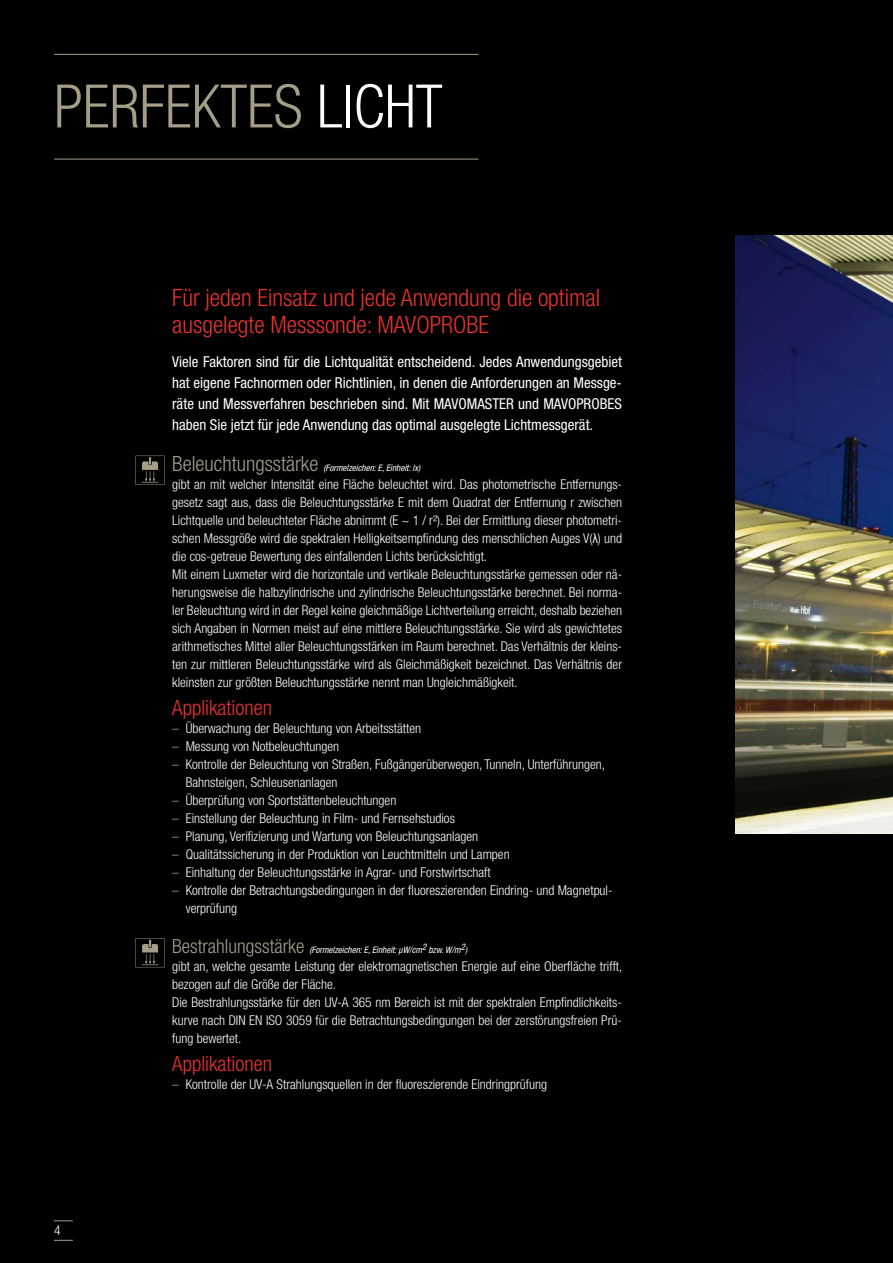
<style>
.page{position:relative;width:893px;height:1263px;background:#000}
.page>*{position:absolute;margin:0;border:0;box-sizing:border-box;transform-origin:0 0}
.t1{font:300 condensed 60px "Helvetica Neue LT Std";color:#a49e89}
.t2{font:300 condensed 24px/27px "Helvetica Neue LT Std";color:#e73230}
.t3{font:300 condensed 21px "Helvetica Neue LT Std";color:#e73230}
.t4{font:300 condensed 21px "Helvetica Neue LT Std";color:#a49e89}
.t5{font:condensed 15px/21px "Helvetica Neue LT Std";color:#fff;text-align:justify}
.t6{font:300 condensed 13.5px/18px "Helvetica Neue LT Std";color:#fff}
.t7{font:italic condensed 9px "Helvetica Neue LT Std";color:#fff}
.s1{color:#fff}
.s2{font-family:"Arial Narrow";font-weight:400;font-stretch:normal}
.s3{color:#a49e89}
.s4{font-weight:300;font-style:normal;font-size:19.5px;color:#a49e89}
</style>
<div class="page">
<svg style="left:54px;top:1220px;width:19px;height:1px"></svg>
<svg style="left:54px;top:1240px;width:19px;height:1px"></svg>
<img style="left:736px;top:235px;width:157px;height:598px">
<hr style="left:54px;top:159px;width:425px;height:1px;background:#a49e89">
<hr style="left:54px;top:54px;width:425px;height:1px;background:#a49e89">
<svg style="left:135px;top:938px;width:30px;height:29px"></svg>
<svg style="left:135px;top:456px;width:30px;height:29px"></svg>
<h1 class="t1" style="left:54px;top:72px;width:390px">PERFEKTES <span class="s1">LICHT</span></h1>
<p class="t6" style="left:54px;top:1221px;width:8px">4</p>
<h2 class="t2" style="left:172px;top:284px;width:430px">Für jeden Einsatz und jede Anwendung die optimal ausgelegte Messsonde: MAVOPROBE</h2>
<p class="t5" style="left:172px;top:351px;width:451px">Viele Faktoren sind für die Lichtqualität entscheidend. Jedes Anwendungsgebiet hat eigene Fachnormen oder Richtlinien, in denen die Anforderungen an Messge&shy;räte und Messverfahren beschrieben sind. Mit MAVOMASTER und MAVOPROBES haben Sie jetzt für jede Anwendung das optimal ausgelegte Lichtmessgerät.</p>
<h3 class="t4" style="left:172px;top:451px;width:148px">Beleuchtungsstärke</h3>
<p class="t7" style="left:323px;top:462px;width:98px">(Formelzeichen: E, Einheit: lx)</p>
<p class="t6" style="left:172px;top:475px;width:451px">gibt an mit welcher Intensität eine Fläche beleuchtet wird. Das photometrische Entfernungs&shy;gesetz sagt aus, dass die Beleuchtungsstärke E mit dem Quadrat der Entfernung r zwischen Lichtquelle und beleuchteter Fläche abnimmt (E ~ 1 / r²). Bei der Ermittlung dieser photometri&shy;schen Messgröße wird die spektralen Helligkeitsempfindung des menschlichen Auges V(<span class="s2">λ</span>) und die cos-getreue Bewertung des einfallenden Lichts berücksichtigt.<br>Mit einem Luxmeter wird die horizontale und vertikale Beleuchtungsstärke gemessen oder nä&shy;herungsweise die halbzylindrische und zylindrische Beleuchtungsstärke berechnet. Bei norma&shy;ler Beleuchtung wird in der Regel keine gleichmäßige Lichtverteilung erreicht, deshalb beziehen sich Angaben in Normen meist auf eine mittlere Beleuchtungsstärke. Sie wird als gewichtetes arithmetisches Mittel aller Beleuchtungsstärken im Raum berechnet. Das Verhältnis der kleins&shy;ten zur mittleren Beleuchtungsstärke wird als Gleichmäßigkeit bezeichnet. Das Verhältnis der kleinsten zur größten Beleuchtungsstärke nennt man Ungleichmäßigkeit.</p>
<h3 class="t3" style="left:172px;top:695px;width:101px">Applikationen</h3>
<p class="t6" style="left:172px;top:719px;width:250px"><span class="s3">–</span> Überwachung der Beleuchtung von Arbeitsstätten</p>
<p class="t6" style="left:172px;top:737px;width:168px"><span class="s3">–</span> Messung von Notbeleuchtungen</p>
<p class="t6" style="left:186px;top:755px;width:421px;text-indent:-14px"><span class="s3">–</span> Kontrolle der Beleuchtung von Straßen, Fußgängerüberwegen, Tunneln, Unterführungen,<br>Bahnsteigen, Schleusenanlagen</p>
<p class="t6" style="left:172px;top:791px;width:226px"><span class="s3">–</span> Überprüfung von Sportstättenbeleuchtungen</p>
<p class="t6" style="left:172px;top:809px;width:284px"><span class="s3">–</span> Einstellung der Beleuchtung in Film- und Fernsehstudios</p>
<p class="t6" style="left:172px;top:827px;width:307px"><span class="s3">–</span> Planung, Verifizierung und Wartung von Beleuchtungsanlagen</p>
<p class="t6" style="left:172px;top:845px;width:339px"><span class="s3">–</span> Qualitätssicherung in der Produktion von Leuchtmitteln und Lampen</p>
<p class="t6" style="left:172px;top:863px;width:320px"><span class="s3">–</span> Einhaltung der Beleuchtungsstärke in Agrar- und Forstwirtschaft</p>
<p class="t6" style="left:186px;top:881px;width:428px;text-indent:-14px"><span class="s3">–</span> Kontrolle der Betrachtungsbedingungen in der fluoreszierenden Eindring- und Magnetpul&shy;verprüfung</p>
<p class="t7" style="left:172px;top:945px;width:297px"><span class="s4">Bestrahlungsstärke</span> (Formelzeichen: E, Einheit: µW/cm2 bzw. W/m2)</p>
<p class="t6" style="left:172px;top:957px;width:452px">gibt an, welche gesamte Leistung der elektromagnetischen Energie auf eine Oberfläche trifft, bezogen auf die Größe der Fläche.<br>Die Bestrahlungsstärke für den UV-A 365 nm Bereich ist mit der spektralen Empfindlichkeits&shy;kurve nach DIN EN ISO 3059 für die Betrachtungsbedingungen bei der zerstörungsfreien Prü&shy;fung bewertet.</p>
<h3 class="t3" style="left:172px;top:1052px;width:101px">Applikationen</h3>
<p class="t6" style="left:172px;top:1075px;width:376px"><span class="s3">–</span> Kontrolle der UV-A Strahlungsquellen in der fluoreszierende Eindringprüfung</p>
</div>
